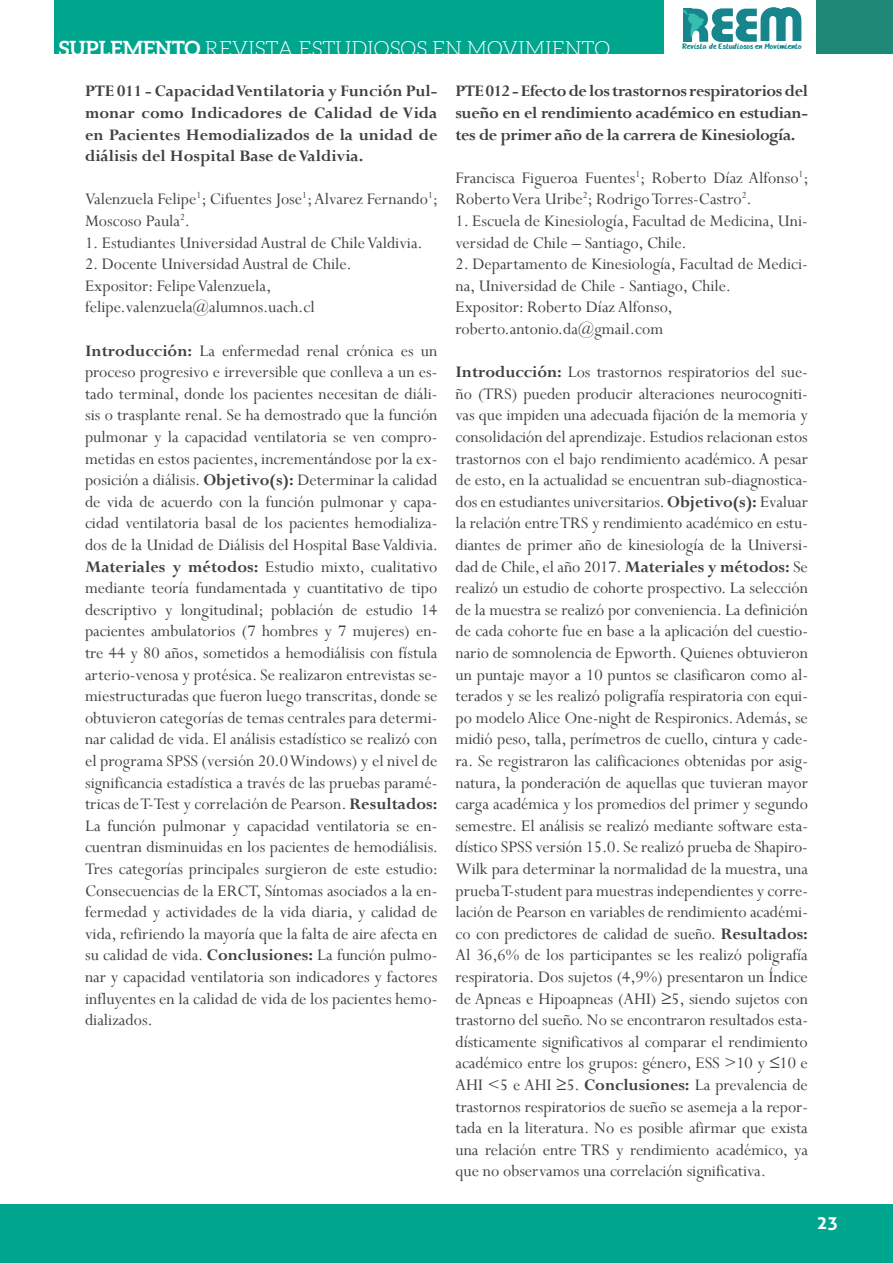
<style>
.page{position:relative;width:893px;height:1263px;background:#fff}
.page>*{position:absolute;margin:0;border:0;box-sizing:border-box;transform-origin:0 0}
.t1{font:300 21px "Aleo";color:#fff}
.t2{font:18px/21.6px "Perpetua";color:#414042}
.t3{font:700 18px/21.6px "Perpetua";letter-spacing:-.01em;color:#414042;text-align:justify}
.t4{font:700 18px "Aller";color:#fff}
.t5{font:8.1px "HANDYHANDY";color:#16858c}
.s1{font-weight:700}
</style>
<div class="page">
<hr style="left:0;top:0;width:1px;height:54px;background:#208877">
<div style="left:0;top:1205px;width:893px;height:58px;background:#00a58e"></div>
<div style="left:816px;top:0;width:77px;height:54px;background:#208877"></div>
<div style="left:54px;top:0;width:610px;height:54px;background:#00a58e"></div>
<svg style="left:683px;top:7px;width:118px;height:35px"></svg>
<p class="t1" style="left:59px;top:37px;width:553px"><span class="s1">SUPLEMENTO</span> REVISTA ESTUDIOSOS EN MOVIMIENTO</p>
<p class="t3" style="left:85px;top:80px;width:354px">PTE 011 - Capacidad Ventilatoria y Función Pul&shy;monar como Indicadores de Calidad de Vida en Pacientes Hemodializados de la unidad de diálisis del Hospital Base de Valdivia.</p>
<p class="t2" style="left:85px;top:188px;width:355px">Valenzuela Felipe<sup>1</sup>; Cifuentes Jose<sup>1</sup>; Alvarez Fernando<sup>1</sup>;<br>Moscoso Paula<sup>2</sup>.</p>
<p class="t2" style="left:85px;top:231px;width:339px">1. Estudiantes Universidad Austral de Chile Valdivia.</p>
<p class="t2" style="left:85px;top:253px;width:268px">2. Docente Universidad Austral de Chile.<br>Expositor: Felipe Valenzuela, felipe.valenzuela@alumnos.uach.cl</p>
<p class="t2" style="left:85px;top:339px;width:355px;text-align:justify"><span class="s1">Introducción:</span> La enfermedad renal crónica es un proceso progresivo e irreversible que conlleva a un es&shy;tado terminal, donde los pacientes necesitan de diáli&shy;sis o trasplante renal. Se ha demostrado que la función pulmonar y la capacidad ventilatoria se ven compro&shy;metidas en estos pacientes, incrementándose por la ex&shy;posición a diálisis. <span class="s1">Objetivo(s):</span> Determinar la calidad de vida de acuerdo con la función pulmonar y capa&shy;cidad ventilatoria basal de los pacientes hemodializa&shy;dos de la Unidad de Diálisis del Hospital Base Valdivia.<br><span class="s1">Materiales y métodos:</span> Estudio mixto, cualitativo mediante teoría fundamentada y cuantitativo de tipo descriptivo y longitudinal; población de estudio 14 pacientes ambulatorios (7 hombres y 7 mujeres) en&shy;tre 44 y 80 años, sometidos a hemodiálisis con fístula arterio-venosa y protésica. Se realizaron entrevistas se&shy;miestructuradas que fueron luego transcritas, donde se obtuvieron categorías de temas centrales para determi&shy;nar calidad de vida. El análisis estadístico se realizó con el programa SPSS (versión 20.0 Windows) y el nivel de significancia estadística a través de las pruebas paramé&shy;tricas de T-Test y correlación de Pearson. <span class="s1">Resultados:<br></span>La función pulmonar y capacidad ventilatoria se en&shy;cuentran disminuidas en los pacientes de hemodiálisis.<br>Tres categorías principales surgieron de este estudio:<br>Consecuencias de la ERCT, Síntomas asociados a la en&shy;fermedad y actividades de la vida diaria, y calidad de vida, refiriendo la mayoría que la falta de aire afecta en su calidad de vida. <span class="s1">Conclusiones:</span> La función pulmo&shy;nar y capacidad ventilatoria son indicadores y factores influyentes en la calidad de vida de los pacientes hemo&shy;dializados.</p>
<p class="t5" style="left:682px;top:42px;width:121px">Revista de Estudiosos en Movimiento</p>
<p class="t3" style="left:455px;top:80px;width:354px">PTE 012 - Efecto de los trastornos respiratorios del sueño en el rendimiento académico en estudian&shy;tes de primer año de la carrera de Kinesiología.</p>
<p class="t2" style="left:455px;top:166px;width:355px">Francisca Figueroa Fuentes<sup>1</sup>; Roberto Díaz Alfonso<sup>1</sup>;<br>Roberto Vera Uribe<sup>2</sup>; Rodrigo Torres-Castro<sup>2</sup>.</p>
<p class="t2" style="left:455px;top:210px;width:354px">1. Escuela de Kinesiología, Facultad de Medicina, Uni&shy;versidad de Chile – Santiago, Chile.</p>
<p class="t2" style="left:455px;top:253px;width:354px">2. Departamento de Kinesiología, Facultad de Medici&shy;na, Universidad de Chile - Santiago, Chile.<br>Expositor: Roberto Díaz Alfonso, roberto.antonio.da@gmail.com</p>
<p class="t2" style="left:455px;top:361px;width:354px;text-align:justify"><span class="s1">Introducción:</span> Los trastornos respiratorios del sue&shy;ño (TRS) pueden producir alteraciones neurocogniti&shy;vas que impiden una adecuada fijación de la memoria y consolidación del aprendizaje. Estudios relacionan estos trastornos con el bajo rendimiento académico. A pesar de esto, en la actualidad se encuentran sub-diagnostica&shy;dos en estudiantes universitarios. <span class="s1">Objetivo(s):</span> Evaluar la relación entre TRS y rendimiento académico en estu&shy;diantes de primer año de kinesiología de la Universi&shy;dad de Chile, el año 2017. <span class="s1">Materiales y métodos:</span> Se realizó un estudio de cohorte prospectivo. La selección de la muestra se realizó por conveniencia. La definición de cada cohorte fue en base a la aplicación del cuestio&shy;nario de somnolencia de Epworth. Quienes obtuvieron un puntaje mayor a 10 puntos se clasificaron como al&shy;terados y se les realizó poligrafía respiratoria con equi&shy;po modelo Alice One-night de Respironics. Además, se midió peso, talla, perímetros de cuello, cintura y cade&shy;ra. Se registraron las calificaciones obtenidas por asig&shy;natura, la ponderación de aquellas que tuvieran mayor carga académica y los promedios del primer y segundo semestre. El análisis se realizó mediante software esta&shy;dístico SPSS versión 15.0. Se realizó prueba de Shapiro-Wilk para determinar la normalidad de la muestra, una prueba T-student para muestras independientes y corre&shy;lación de Pearson en variables de rendimiento académi&shy;co con predictores de calidad de sueño. <span class="s1">Resultados:<br></span>Al 36,6% de los participantes se les realizó poligrafía respiratoria. Dos sujetos (4,9%) presentaron un Índice de Apneas e Hipoapneas (AHI) ≥5, siendo sujetos con trastorno del sueño. No se encontraron resultados esta&shy;dísticamente significativos al comparar el rendimiento académico entre los grupos: género, ESS &gt;10 y ≤10 e AHI &lt;5 e AHI ≥5. <span class="s1">Conclusiones:</span> La prevalencia de trastornos respiratorios de sueño se asemeja a la repor&shy;tada en la literatura. No es posible afirmar que exista una relación entre TRS y rendimiento académico, ya que no observamos una correlación significativa.</p>
<p class="t4" style="left:817px;top:1212px;width:23px">23</p>
</div>
